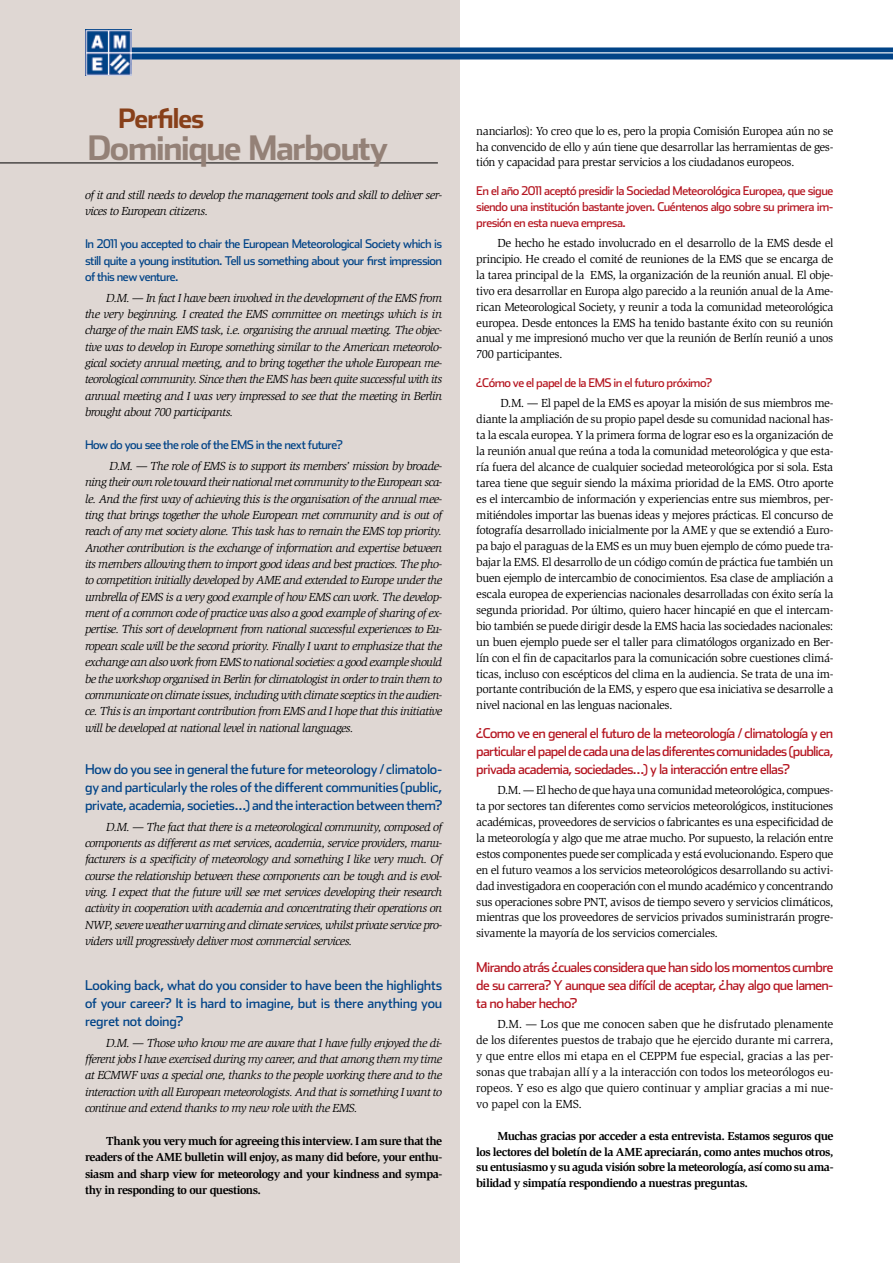
<style>
.page{position:relative;width:893px;height:1263px;background:#fff}
.page>*{position:absolute;margin:0;border:0;box-sizing:border-box;transform-origin:0 0}
.t1{font:700 33.6px "Stainless";letter-spacing:-.05em;color:#948177}
.t2{font:700 26.55px "Stainless";letter-spacing:-.05em;color:#88401a}
.t3{font:13.5px/18px "Stainless";letter-spacing:-.05em;color:#b51621;text-align:justify}
.t4{font:13.5px/18px "Stainless";letter-spacing:-.025em;color:#004387;text-align:justify}
.t5{font:12px/15.9px "Slimbach Std";letter-spacing:-.03em;color:#000;text-align:justify}
.t6{font:italic 12px/16.4px "Slimbach Std";letter-spacing:-.04em;color:#000;text-align:justify}
.t7{font:700 12px/15.9px "Slimbach Std";letter-spacing:-.04em;color:#000;text-align:justify}
.t8{font:12px/15.9px "Stainless";letter-spacing:-.045em;color:#b51621;text-align:justify}
.t9{font:12px/16.4px "Stainless";letter-spacing:-.04em;color:#004387;text-align:justify}
</style>
<div class="page">
<div style="left:0;top:0;width:459px;height:1263px;background:#dfd7d3"></div>
<hr style="left:0;top:163px;width:438px;height:1px;background:#000">
<div style="left:85px;top:47px;width:808px;height:12px;background:#004387"></div>
<img style="left:85px;top:30px;width:46px;height:46px">
<hr style="left:130px;top:52px;width:763px;height:1px;background:#fff">
<h2 class="t2" style="left:118px;top:103px;width:88px">Perfiles</h2>
<h1 class="t1" style="left:88px;top:128px;width:302px">Dominique Marbouty</h1>
<p class="t5" style="left:476px;top:123px;width:359px">nanciarlos): Yo creo que lo es, pero la propia Comisión Europea aún no se ha convencido de ello y aún tiene que desarrollar las herramientas de ges&shy;tión y capacidad para prestar servicios a los ciudadanos europeos.</p>
<p class="t8" style="left:476px;top:183px;width:359px">En el año 2011 aceptó presidir la Sociedad Meteorológica Europea, que sigue siendo una institución bastante joven. Cuéntenos algo sobre su primera im&shy;presión en esta nueva empresa.</p>
<p class="t5" style="left:476px;top:235px;width:359px;text-indent:21px">De hecho he estado involucrado en el desarrollo de la EMS desde el principio. He creado el comité de reuniones de la EMS que se encarga de la tarea principal de la EMS, la organización de la reunión anual. El obje&shy;tivo era desarrollar en Europa algo parecido a la reunión anual de la Ame&shy;rican Meteorological Society, y reunir a toda la comunidad meteorológica europea. Desde entonces la EMS ha tenido bastante éxito con su reunión anual y me impresionó mucho ver que la reunión de Berlín reunió a unos 700 participantes.</p>
<p class="t8" style="left:476px;top:375px;width:237px">¿Cómo ve el papel de la EMS in el futuro próximo?</p>
<p class="t5" style="left:476px;top:395px;width:359px;text-indent:24px">D.M. — El papel de la EMS es apoyar la misión de sus miembros me&shy;diante la ampliación de su propio papel desde su comunidad nacional has&shy;ta la escala europea. Y la primera forma de lograr eso es la organización de la reunión anual que reúna a toda la comunidad meteorológica y que esta&shy;ría fuera del alcance de cualquier sociedad meteorológica por si sola. Esta tarea tiene que seguir siendo la máxima prioridad de la EMS. Otro aporte es el intercambio de información y experiencias entre sus miembros, per&shy;mitiéndoles importar las buenas ideas y mejores prácticas. El concurso de fotografía desarrollado inicialmente por la AME y que se extendió a Euro&shy;pa bajo el paraguas de la EMS es un muy buen ejemplo de cómo puede tra&shy;bajar la EMS. El desarrollo de un código común de práctica fue también un buen ejemplo de intercambio de conocimientos. Esa clase de ampliación a escala europea de experiencias nacionales desarrolladas con éxito sería la segunda prioridad. Por último, quiero hacer hincapié en que el intercam&shy;bio también se puede dirigir desde la EMS hacia las sociedades nacionales: un buen ejemplo puede ser el taller para climatólogos organizado en Ber&shy;lín con el fin de capacitarlos para la comunicación sobre cuestiones climá&shy;ticas, incluso con escépticos del clima en la audiencia. Se trata de una im&shy;portante contribución de la EMS, y espero que esa iniciativa se desarrolle a nivel nacional en las lenguas nacionales.</p>
<p class="t3" style="left:476px;top:724px;width:359px">¿Como ve en general el futuro de la meteorología / climatología y en particular el papel de cada una de las diferentes comunidades (publica, privada academia, sociedades…) y la interacción entre ellas?</p>
<p class="t5" style="left:476px;top:782px;width:359px;text-indent:21px">D.M. — El hecho de que haya una comunidad meteorológica, compues&shy;ta por sectores tan diferentes como servicios meteorológicos, instituciones académicas, proveedores de servicios o fabricantes es una especificidad de la meteorología y algo que me atrae mucho. Por supuesto, la relación entre estos componentes puede ser complicada y está evolucionando. Espero que en el futuro veamos a los servicios meteorológicos desarrollando su activi&shy;dad investigadora en cooperación con el mundo académico y concentrando sus operaciones sobre PNT, avisos de tiempo severo y servicios climáticos, mientras que los proveedores de servicios privados suministrarán progre&shy;sivamente la mayoría de los servicios comerciales.</p>
<p class="t3" style="left:476px;top:958px;width:359px">Mirando atrás ¿cuales considera que han sido los momentos cumbre de su carrera? Y aunque sea difícil de aceptar, ¿hay algo que lamen&shy;ta no haber hecho?</p>
<p class="t5" style="left:476px;top:1016px;width:359px;text-indent:21px">D.M. — Los que me conocen saben que he disfrutado plenamente de los diferentes puestos de trabajo que he ejercido durante mi carrera, y que entre ellos mi etapa en el CEPPM fue especial, gracias a las per&shy;sonas que trabajan allí y a la interacción con todos los meteorólogos eu&shy;ropeos. Y eso es algo que quiero continuar y ampliar gracias a mi nue&shy;vo papel con la EMS.</p>
<p class="t7" style="left:476px;top:1127px;width:359px;text-indent:21px">Muchas gracias por acceder a esta entrevista. Estamos seguros que los lectores del boletín de la AME apreciarán, como antes muchos otros, su entusiasmo y su aguda visión sobre la meteorología, así como su ama&shy;bilidad y simpatía respondiendo a nuestras preguntas.</p>
<p class="t6" style="left:85px;top:186px;width:359px">of it and still needs to develop the management tools and skill to deliver ser&shy;vices to European citizens.</p>
<p class="t9" style="left:85px;top:236px;width:359px">In 2011 you accepted to chair the European Meteorological Society which is still quite a young institution. Tell us something about your first impression of this new venture.</p>
<p class="t6" style="left:85px;top:289px;width:359px;text-indent:21px">D.M. — In fact I have been involved in the development of the EMS from the very beginning. I created the EMS committee on meetings which is in charge of the main EMS task, i.e. organising the annual meeting. The objec&shy;tive was to develop in Europe something similar to the American meteorolo&shy;gical society annual meeting, and to bring together the whole European me&shy;teorological community. Since then the EMS has been quite successful with its annual meeting and I was very impressed to see that the meeting in Berlin brought about 700 participants.</p>
<p class="t9" style="left:85px;top:437px;width:259px">How do you see the role of the EMS in the next future?</p>
<p class="t6" style="left:85px;top:458px;width:359px;text-indent:25px">D.M. — The role of EMS is to support its members’ mission by broade&shy;ning their own role toward their national met community to the European sca&shy;le. And the first way of achieving this is the organisation of the annual mee&shy;ting that brings together the whole European met community and is out of reach of any met society alone. This task has to remain the EMS top priority.<br>Another contribution is the exchange of information and expertise between its members allowing them to import good ideas and best practices. The pho&shy;to competition initially developed by AME and extended to Europe under the umbrella of EMS is a very good example of how EMS can work. The develop&shy;ment of a common code of practice was also a good example of sharing of ex&shy;pertise. This sort of development from national successful experiences to Eu&shy;ropean scale will be the second priority. Finally I want to emphasize that the exchange can also work from EMS to national societies: a good example should be the workshop organised in Berlin for climatologist in order to train them to communicate on climate issues, including with climate sceptics in the audien&shy;ce. This is an important contribution from EMS and I hope that this initiative will be developed at national level in national languages.</p>
<p class="t4" style="left:85px;top:760px;width:359px">How do you see in general the future for meteorology / climatolo&shy;gy and particularly the roles of the different communities (public, private, academia, societies…) and the interaction between them?</p>
<p class="t6" style="left:85px;top:819px;width:359px;text-indent:21px">D.M. — The fact that there is a meteorological community, composed of components as different as met services, academia, service providers, manu&shy;facturers is a specificity of meteorology and something I like very much. Of course the relationship between these components can be tough and is evol&shy;ving. I expect that the future will see met services developing their research activity in cooperation with academia and concentrating their operations on NWP, severe weather warning and climate services, whilst private service pro&shy;viders will progressively deliver most commercial services.</p>
<p class="t4" style="left:85px;top:976px;width:359px">Looking back, what do you consider to have been the highlights of your career? It is hard to imagine, but is there anything you regret not doing?</p>
<p class="t6" style="left:85px;top:1035px;width:359px;text-indent:21px">D.M. — Those who know me are aware that I have fully enjoyed the di&shy;fferent jobs I have exercised during my career, and that among them my time at ECMWF was a special one, thanks to the people working there and to the interaction with all European meteorologists. And that is something I want to continue and extend thanks to my new role with the EMS.</p>
<p class="t7" style="left:85px;top:1132px;width:359px;line-height:16.4px;text-indent:21px">Thank you very much for agreeing this interview. I am sure that the readers of the AME bulletin will enjoy, as many did before, your enthu&shy;siasm and sharp view for meteorology and your kindness and sympa&shy;thy in responding to our questions.</p>
</div>
